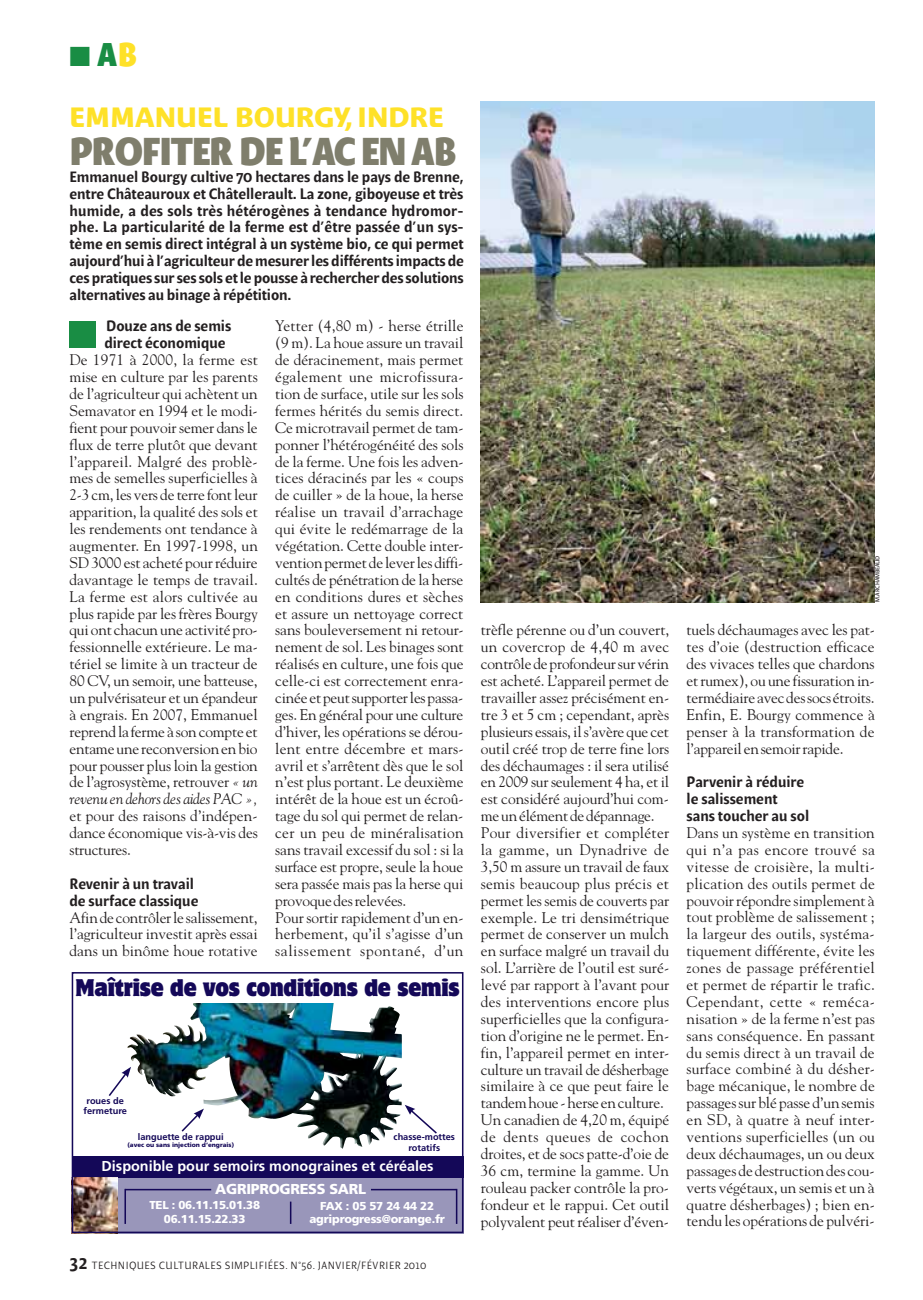
<style>
.page{position:relative;width:923px;height:1300px;background:#fff}
.page>*{position:absolute;margin:0;border:0;box-sizing:border-box;transform-origin:0 0}
.t1{font:700 39.9px "Beret LT Std";letter-spacing:-.03em;color:#7f7e6c}
.t2{font:700 33.77px "Beret LT Std";color:#198d44}
.t3{font:700 27.65px "Bienvenue";color:#fee128}
.t4{font:semi-condensed 21.53px "Motter Corpus Std";letter-spacing:-.01em;color:#140858}
.t5{font:15.4px/16.8px "Goudy Std";letter-spacing:-.005em;color:#231f20;text-align:justify}
.t6{font:500 15.4px/16.8px "Beret LT Std";color:#231f20}
.t7{font:700 14.35px "Frutiger LT Com";color:#fff}
.t8{font:900 14.35px "Frutiger LT Com";letter-spacing:-.02em;color:#fff}
.t9{font:900 11.55px/13.8px "Frutiger LT Com";letter-spacing:-.02em;color:#fff;text-align:center}
.t10{font:10.67px "Beret LT Std";letter-spacing:.045em;color:#231f20}
.t11{font:700 9.28px/10.7px "Frutiger LT Com";color:#140858;text-align:center}
.t12{font:900 6.12px "Frutiger LT Com";color:#140858}
.t13{font:6.12px "Beret LT Std";letter-spacing:-.01em;color:#231f20}
.s1{color:#fee128}
.s2{font-style:italic}
.s3{font-weight:500;font-size:18.38px}
</style>
<div class="page">
<div style="left:69px;top:322px;width:27px;height:26px;background:#198d44"></div>
<img style="left:481px;top:102px;width:393px;height:500px">
<div style="left:72px;top:1156px;width:391px;height:22px;background:#140858"></div>
<img style="left:127px;top:1003px;width:269px;height:146px">
<div style="left:72px;top:1178px;width:391px;height:55px;background:#9996ba"></div>
<svg style="left:290px;top:1201px;width:1px;height:23px"></svg>
<hr style="left:124px;top:1189px;width:2px;height:35px;background:#140858">
<hr style="left:456px;top:1189px;width:1px;height:35px;background:#140858">
<img style="left:75px;top:1178px;width:43px;height:52px">
<svg style="left:108px;top:1067px;width:23px;height:31px"></svg>
<svg style="left:180px;top:1108px;width:24px;height:25px"></svg>
<div style="left:72px;top:972px;width:391px;height:261px;border:2px solid #140858"></div>
<svg style="left:405px;top:1105px;width:32px;height:29px"></svg>
<hr style="left:125px;top:1189px;width:86px;height:1px;background:#140858">
<hr style="left:371px;top:1189px;width:85px;height:1px;background:#140858">
<h2 class="t2" style="left:97px;top:41px;width:42px">A<span class="s1">B</span></h2>
<h3 class="t3" style="left:69px;top:106px;width:376px">EMMANUEL BOURGY, INDRE</h3>
<h1 class="t1" style="left:69px;top:135px;width:388px">PROFITER DE L’AC EN AB</h1>
<p class="t6" style="left:69px;top:169px;width:396px;text-align:justify">Emmanuel Bourgy cultive 70 hectares dans le pays de Brenne, entre Châteauroux et Châtellerault. La zone, giboyeuse et très humide, a des sols très hétérogènes à tendance hydromor&shy;phe. La particularité de la ferme est d’être passée d’un sys&shy;tème en semis direct intégral à un système bio, ce qui permet aujourd’hui à l’agriculteur de mesurer les différents impacts de ces pratiques sur ses sols et le pousse à rechercher des solutions alternatives au binage à répétition.</p>
<p class="t5" style="left:275px;top:319px;width:190px;text-align:left">Yetter (4,80 m) - herse étrille (9 m). La houe assure un travail de déracinement, mais permet également une microfissura&shy;tion de surface, utile sur les sols fermes hérités du semis direct.<br>Ce microtravail permet de tam&shy;ponner l’hétérogénéité des sols de la ferme. Une fois les adven&shy;tices déracinés par les « coups de cuiller » de la houe, la herse réalise un travail d’arrachage qui évite le redémarrage de la végétation. Cette double inter&shy;vention permet de lever les diffi&shy;cultés de pénétration de la herse en conditions dures et sèches et assure un nettoyage correct sans bouleversement ni retour&shy;nement de sol. Les binages sont réalisés en culture, une fois que celle-ci est correctement enra&shy;cinée et peut supporter les passa&shy;ges. En général pour une culture d’hiver, les opérations se dérou&shy;lent entre décembre et mars&shy;avril et s’arrêtent dès que le sol n’est plus portant. Le deuxième intérêt de la houe est un écroû&shy;tage du sol qui permet de relan&shy;cer un peu de minéralisation sans travail excessif du sol : si la surface est propre, seule la houe sera passée mais pas la herse qui provoque des relevées.<br>Pour sortir rapidement d’un en&shy;herbement, qu’il s’agisse d’un salissement spontané, d’un</p>
<p class="t6" style="left:104px;top:319px;width:128px">Douze ans de semis direct économique</p>
<p class="t5" style="left:69px;top:353px;width:190px">De 1971 à 2000, la ferme est mise en culture par les parents de l’agriculteur qui achètent un Semavator en 1994 et le modi&shy;fient pour pouvoir semer dans le flux de terre plutôt que devant l’appareil. Malgré des problè&shy;mes de semelles superficielles à 2-3 cm, les vers de terre font leur apparition, la qualité des sols et les rendements ont tendance à augmenter. En 1997-1998, un SD 3000 est acheté pour réduire davantage le temps de travail.<br>La ferme est alors cultivée au plus rapide par les frères Bourgy qui ont chacun une activité pro&shy;fessionnelle extérieure. Le ma&shy;tériel se limite à un tracteur de 80 CV, un semoir, une batteuse, un pulvérisateur et un épandeur à engrais. En 2007, Emmanuel reprend la ferme à son compte et entame une reconversion en bio pour pousser plus loin la gestion de l’agrosystème, retrouver <span class="s2">« un revenu en dehors des aides PAC »,</span></p>
<p class="t5" style="left:69px;top:809px;width:190px">et pour des raisons d’indépen&shy;dance économique vis-à-vis des structures.</p>
<p class="t6" style="left:69px;top:876px;width:130px">Revenir à un travail de surface classique</p>
<p class="t5" style="left:69px;top:910px;width:190px">Afin de contrôler le salissement, l’agriculteur investit après essai dans un binôme houe rotative</p>
<h3 class="t4" style="left:76px;top:976px;width:385px">Maîtrise de vos conditions de semis</h3>
<p class="t11" style="left:83px;top:1096px;width:45px">roues de fermeture</p>
<p class="t11" style="left:138px;top:1132px;width:87px">languette de rappui</p>
<p class="t12" style="left:127px;top:1143px;width:108px">(avec ou sans injection d’engrais)</p>
<p class="t7" style="left:102px;top:1161px;width:333px">Disponible pour semoirs monograines et céréales</p>
<p class="t11" style="left:393px;top:1132px;width:63px">chasse-mottes rotatifs</p>
<p class="t8" style="left:215px;top:1183px;width:152px">AGRIPROGRESS SARL</p>
<p class="t9" style="left:149px;top:1199px;width:112px">TEL : 06.11.15.01.38<br>06.11.15.22.33</p>
<p class="t9" style="left:309px;top:1200px;width:137px">FAX : 05 57 24 44 22 agriprogress@orange.fr</p>
<p class="t10" style="left:69px;top:1261px;width:358px"><span class="s3">32</span> TECHNIQUES CULTURALES SIMPLIFIÉES. N°56. JANVIER/FÉVRIER 2010</p>
<p class="t13" style="left:875px;top:602px;width:48px;rotate:-90deg">M. ARCHAMBEAUD</p>
<p class="t5" style="left:481px;top:623px;width:190px;text-align:left">trèfle pérenne ou d’un couvert, un covercrop de 4,40 m avec contrôle de profondeur sur vérin est acheté. L’appareil permet de travailler assez précisément en&shy;tre 3 et 5 cm ; cependant, après plusieurs essais, il s’avère que cet outil créé trop de terre fine lors des déchaumages : il sera utilisé en 2009 sur seulement 4 ha, et il est considéré aujourd’hui com&shy;me un élément de dépannage.<br>Pour diversifier et compléter la gamme, un Dynadrive de<br>3,50 m assure un travail de faux semis beaucoup plus précis et permet les semis de couverts par exemple. Le tri densimétrique permet de conserver un mulch en surface malgré un travail du sol. L’arrière de l’outil est suré&shy;levé par rapport à l’avant pour des interventions encore plus superficielles que la configura&shy;tion d’origine ne le permet. En&shy;fin, l’appareil permet en inter&shy;culture un travail de désherbage similaire à ce que peut faire le tandem houe - herse en culture.<br>Un canadien de 4,20 m, équipé de dents queues de cochon droites, et de socs patte-d’oie de<br>36 cm, termine la gamme. Un rouleau packer contrôle la pro&shy;fondeur et le rappui. Cet outil polyvalent peut réaliser d’éven-</p>
<p class="t5" style="left:686px;top:623px;width:190px">tuels déchaumages avec les pat&shy;tes d’oie (destruction efficace des vivaces telles que chardons et rumex), ou une fissuration in&shy;termédiaire avec des socs étroits.<br>Enfin, E. Bourgy commence à penser à la transformation de l’appareil en semoir rapide.</p>
<p class="t6" style="left:686px;top:775px;width:124px">Parvenir à réduire le salissement sans toucher au sol</p>
<p class="t5" style="left:686px;top:825px;width:190px">Dans un système en transition qui n’a pas encore trouvé sa vitesse de croisière, la multi&shy;plication des outils permet de pouvoir répondre simplement à tout problème de salissement ; la largeur des outils, systéma&shy;tiquement différente, évite les zones de passage préférentiel et permet de répartir le trafic.<br>Cependant, cette « reméca&shy;nisation » de la ferme n’est pas sans conséquence. En passant du semis direct à un travail de surface combiné à du désher&shy;bage mécanique, le nombre de passages sur blé passe d’un semis en SD, à quatre à neuf inter&shy;ventions superficielles (un ou deux déchaumages, un ou deux passages de destruction des cou&shy;verts végétaux, un semis et un à quatre désherbages) ; bien en&shy;tendu les opérations de pulvéri-</p>
</div>
